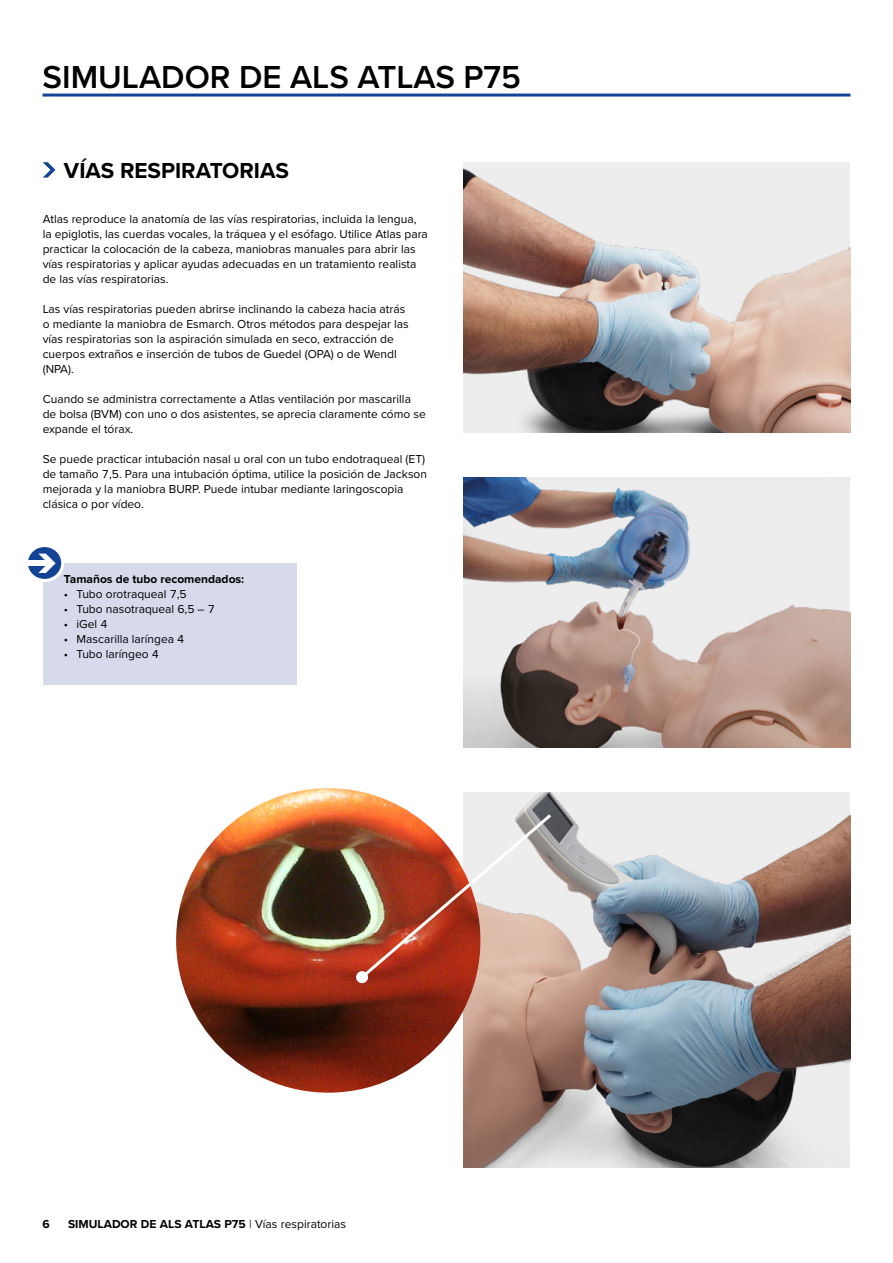
<style>
.page{position:relative;width:893px;height:1263px;background:#fff}
.page>*{position:absolute;margin:0;border:0;box-sizing:border-box;transform-origin:0 0}
.t1{font:600 33px "Proxima Nova";color:#000}
.t2{font:700 22.5px "Proxima Nova";color:#000}
.t3{font:12px/15px "Proxima Nova";color:#000}
.t4{font:700 12px "Proxima Nova";color:#000}
.s1{font-weight:400}
</style>
<div class="page">
<hr style="left:43px;top:94px;width:807px;height:3px;background:#134395">
<img style="left:463px;top:162px;width:387px;height:271px">
<img style="left:463px;top:478px;width:387px;height:270px">
<img style="left:463px;top:793px;width:387px;height:375px">
<img style="left:176px;top:788px;width:304px;height:305px;border-radius:152px">
<img style="left:358px;top:811px;width:196px;height:170px">
<div style="left:356px;top:971px;width:12px;height:12px;background:#fff;border-radius:50%"></div>
<svg style="left:43px;top:162px;width:12px;height:16px"></svg>
<div style="left:43px;top:563px;width:253px;height:122px;background:#d6daeb"></div>
<svg style="left:26px;top:545px;width:37px;height:35px"></svg>
<div style="left:25px;top:544px;width:39px;height:38px;border:3px solid #fff;border-radius:50%"></div>
<div style="left:21px;top:560px;width:28px;height:6px;background:#fff"></div>
<svg style="left:31px;top:554px;width:25px;height:19px"></svg>
<h1 class="t1" style="left:43px;top:52px;width:480px">SIMULADOR DE ALS ATLAS P75</h1>
<h2 class="t2" style="left:64px;top:154px;width:226px">VÍAS RESPIRATORIAS</h2>
<p class="t3" style="left:43px;top:210px;width:387px">Atlas reproduce la anatomía de las vías respiratorias, incluida la lengua, la epiglotis, las cuerdas vocales, la tráquea y el esófago. Utilice Atlas para practicar la colocación de la cabeza, maniobras manuales para abrir las vías respiratorias y aplicar ayudas adecuadas en un tratamiento realista de las vías respiratorias.</p>
<p class="t3" style="left:43px;top:300px;width:368px">Las vías respiratorias pueden abrirse inclinando la cabeza hacia atrás o mediante la maniobra de Esmarch. Otros métodos para despejar las vías respiratorias son la aspiración simulada en seco, extracción de cuerpos extraños e inserción de tubos de Guedel (OPA) o de Wendl (NPA).</p>
<p class="t3" style="left:43px;top:390px;width:385px">Cuando se administra correctamente a Atlas ventilación por mascarilla de bolsa (BVM) con uno o dos asistentes, se aprecia claramente cómo se expande el tórax.</p>
<p class="t3" style="left:43px;top:450px;width:386px">Se puede practicar intubación nasal u oral con un tubo endotraqueal (ET) de tamaño 7,5. Para una intubación óptima, utilice la posición de Jackson mejorada y la maniobra BURP. Puede intubar mediante laringoscopia clásica o por vídeo.</p>
<p class="t4" style="left:64px;top:570px;width:182px">Tamaños de tubo recomendados:</p>
<p class="t3" style="left:64px;top:585px;width:125px">• Tubo orotraqueal 7,5</p>
<p class="t3" style="left:64px;top:600px;width:153px">• Tubo nasotraqueal 6,5 – 7</p>
<p class="t3" style="left:64px;top:615px;width:45px">• iGel 4</p>
<p class="t3" style="left:64px;top:630px;width:122px">• Mascarilla laríngea 4</p>
<p class="t3" style="left:64px;top:645px;width:97px">• Tubo laríngeo 4</p>
<p class="t4" style="left:43px;top:1215px;width:9px">6</p>
<p class="t4" style="left:68px;top:1215px;width:280px">SIMULADOR DE ALS ATLAS P75 <span class="s1">| Vías respiratorias</span></p>
</div>
